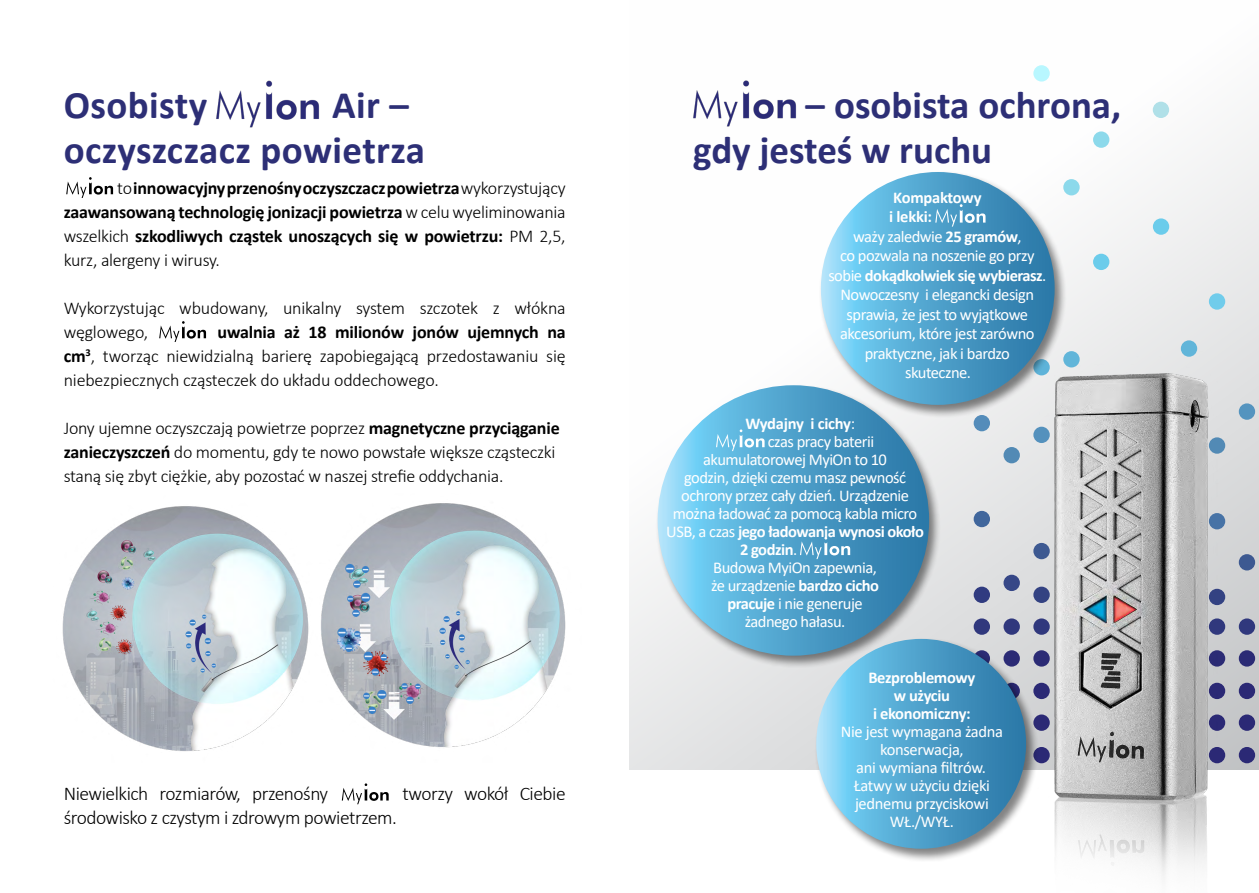
<style>
.page{position:relative;width:1259px;height:893px;background:#fff}
.page>*{position:absolute;margin:0;border:0;box-sizing:border-box;transform-origin:0 0}
.t1{font:700 39px/45px "Calibri";color:#2d2f76}
.t2{font:300 19.5px "Calibri";letter-spacing:-.025em;color:#000}
.t3{font:300 18px/24px "Calibri";letter-spacing:-.015em;color:#000}
.t4{font:700 18px/24px "Calibri";letter-spacing:-.01em;color:#000;text-align:justify}
.t5{font:16.5px/18px "Calibri";letter-spacing:-.03em;color:#fff;text-align:center}
.t6{font:700 16.5px/18px "Calibri";letter-spacing:-.03em;color:#fff;text-align:center}
.s1{font-weight:300}
.s2{font-weight:700}
.s3{font-weight:400}
</style>
<div class="page">
<svg style="left:629px;top:65px;width:630px;height:705px"></svg>
<div style="left:1238px;top:714px;width:17px;height:17px;background:#2b2975;border-radius:50%"></div>
<div style="left:1238px;top:747px;width:17px;height:16px;background:#2b2975;border-radius:50%"></div>
<div style="left:1238px;top:683px;width:17px;height:16px;background:#2b2975;border-radius:50%"></div>
<div style="left:1238px;top:650px;width:17px;height:17px;background:#2b2b75;border-radius:50%"></div>
<div style="left:973px;top:618px;width:17px;height:17px;background:#30387d;border-radius:50%"></div>
<div style="left:1003px;top:618px;width:17px;height:17px;background:#30387d;border-radius:50%"></div>
<svg style="left:1033px;top:618px;width:16px;height:17px"></svg>
<div style="left:1180px;top:340px;width:17px;height:17px;background:#61b5d9;border-radius:50%"></div>
<div style="left:1033px;top:65px;width:16px;height:17px;background:#b8f7ff;border-radius:50%"></div>
<div style="left:1152px;top:102px;width:17px;height:16px;background:#b0e0e8;border-radius:50%"></div>
<div style="left:1208px;top:293px;width:17px;height:17px;background:#70cceb;border-radius:50%"></div>
<div style="left:1238px;top:618px;width:17px;height:17px;background:#30387d;border-radius:50%"></div>
<div style="left:1238px;top:403px;width:17px;height:17px;background:#5494bf;border-radius:50%"></div>
<div style="left:1238px;top:554px;width:17px;height:16px;background:#3d5991;border-radius:50%"></div>
<div style="left:973px;top:587px;width:17px;height:16px;background:#303b80;border-radius:50%"></div>
<div style="left:1003px;top:575px;width:17px;height:16px;background:#364787;border-radius:50%"></div>
<svg style="left:1033px;top:543px;width:16px;height:16px"></svg>
<div style="left:973px;top:511px;width:17px;height:16px;background:#40669c;border-radius:50%"></div>
<div style="left:1003px;top:447px;width:17px;height:16px;background:#528ab5;border-radius:50%"></div>
<div style="left:973px;top:415px;width:17px;height:16px;background:#548cba;border-radius:50%"></div>
<svg style="left:1033px;top:427px;width:16px;height:16px"></svg>
<div style="left:1093px;top:254px;width:16px;height:16px;background:#6bcceb;border-radius:50%"></div>
<div style="left:1093px;top:131px;width:16px;height:17px;background:#8cd9eb;border-radius:50%"></div>
<div style="left:1153px;top:218px;width:16px;height:17px;background:#6bcceb;border-radius:50%"></div>
<div style="left:1063px;top:179px;width:16px;height:16px;background:#8cd9eb;border-radius:50%"></div>
<svg style="left:1033px;top:587px;width:16px;height:16px"></svg>
<svg style="left:66px;top:177px;width:47px;height:21px"></svg>
<svg style="left:159px;top:321px;width:47px;height:21px"></svg>
<img style="left:62px;top:506px;width:247px;height:245px">
<img style="left:321px;top:503px;width:245px;height:245px">
<svg style="left:342px;top:783px;width:47px;height:21px"></svg>
<img style="left:692px;top:65px;width:107px;height:65px">
<div style="left:818px;top:171px;width:249px;height:248px;background:#000;opacity:.49"></div>
<svg style="left:821px;top:172px;width:233px;height:233px;background:#52a4ce"></svg>
<svg style="left:935px;top:204px;width:50px;height:23px"></svg>
<div style="left:655px;top:383px;width:287px;height:287px;background:#000;opacity:.49"></div>
<svg style="left:657px;top:385px;width:272px;height:271px;background:#6fb1d2"></svg>
<svg style="left:716px;top:429px;width:48px;height:22px"></svg>
<svg style="left:800px;top:537px;width:50px;height:22px"></svg>
<div style="left:813px;top:638px;width:226px;height:224px;background:#000;opacity:.49"></div>
<svg style="left:816px;top:639px;width:210px;height:210px;background:#53a4ce"></svg>
<img style="left:1035px;top:352px;width:192px;height:526px">
<img style="left:216px;top:80px;width:104px;height:48px">
<h1 class="t1" style="left:64px;top:82px;width:363px">Osobisty Myion Air – oczyszczacz powietrza</h1>
<p class="t4" style="left:64px;top:176px;width:503px;text-indent:54px"><span class="s1">to</span> innowacyjny przenośny oczyszczacz powietrza <span class="s1">wykorzystujący </span>zaawansowaną technologię jonizacji powietrza <span class="s1">w celu wyeliminowania wszelkich</span> szkodliwych cząstek unoszących się w powietrzu: <span class="s1">PM 2,5, kurz, alergeny i wirusy.</span></p>
<p class="t3" style="left:64px;top:296px;width:503px">Wykorzystując wbudowany, unikalny system szczotek z włókna węglowego,</p>
<p class="t3" style="left:64px;top:320px;width:503px;text-align:justify;text-indent:154px"><span class="s2">uwalnia aż 18 milionów jonów ujemnych na cm</span><sup>3</sup>, tworząc niewidzialną barierę zapobiegającą przedostawaniu się niebezpiecznych cząsteczek do układu oddechowego.</p>
<p class="t3" style="left:64px;top:416px;width:497px">Jony ujemne oczyszczają powietrze poprzez <span class="s2">magnetyczne przyciąganie zanieczyszczeń</span> do momentu, gdy te nowo powstałe większe cząsteczki staną się zbyt ciężkie, aby pozostać w naszej strefie oddychania.</p>
<p class="t2" style="left:64px;top:781px;width:266px">Niewielkich rozmiarów, przenośny</p>
<p class="t2" style="left:402px;top:781px;width:165px">tworzy wokół Ciebie</p>
<p class="t2" style="left:64px;top:805px;width:335px">środowisko z czystym i zdrowym powietrzem.</p>
<h1 class="t1" style="left:693px;top:82px;width:429px;text-indent:112px">– osobista ochrona, gdy jesteś w ruchu</h1>
<p class="t6" style="left:893px;top:188px;width:90px">Kompaktowy</p>
<p class="t6" style="left:889px;top:207px;width:44px">i lekki:</p>
<p class="t5" style="left:853px;top:227px;width:170px">waży zaledwie <span class="s2">25 gramów</span>,</p>
<p class="t5" style="left:840px;top:246px;width:196px">co pozwala na noszenie go przy</p>
<p class="t6" style="left:828px;top:266px;width:220px"><span class="s3">sobie</span> dokądkolwiek się wybierasz<span class="s3">.</span></p>
<p class="t5" style="left:840px;top:285px;width:195px">Nowoczesny i elegancki design</p>
<p class="t5" style="left:846px;top:305px;width:183px">sprawia, że jest to wyjątkowe</p>
<p class="t5" style="left:840px;top:324px;width:196px">akcesorium, które jest zarówno</p>
<p class="t5" style="left:864px;top:344px;width:147px">praktyczne, jak i bardzo</p>
<p class="t5" style="left:905px;top:363px;width:68px">skuteczne.</p>
<p class="t6" style="left:745px;top:414px;width:111px">Wydajny i cichy<span class="s3">:</span></p>
<p class="t5" style="left:768px;top:432px;width:108px">czas pracy baterii</p>
<p class="t5" style="left:703px;top:450px;width:185px">akumulatorowej MyiOn to 10</p>
<p class="t5" style="left:684px;top:468px;width:224px">godzin, dzięki czemu masz pewność</p>
<p class="t5" style="left:681px;top:486px;width:229px">ochrony przez cały dzień. Urządzenie</p>
<p class="t5" style="left:673px;top:504px;width:246px">można ładować za pomocą kabla micro</p>
<p class="t6" style="left:666px;top:522px;width:259px"><span class="s3">USB, a czas</span> jego ładowania wynosi około</p>
<p class="t6" style="left:740px;top:540px;width:59px">2 godzin<span class="s3">.</span></p>
<p class="t5" style="left:713px;top:558px;width:165px">Budowa MyiOn zapewnia,</p>
<p class="t5" style="left:711px;top:576px;width:169px">że urządzenie <span class="s2">bardzo cicho</span></p>
<p class="t5" style="left:727px;top:594px;width:137px"><span class="s2">pracuje</span> i nie generuje</p>
<p class="t5" style="left:745px;top:612px;width:102px">żadnego hałasu.</p>
<p class="t6" style="left:868px;top:668px;width:109px">Bezproblemowy w użyciu<br>i ekonomiczny:</p>
<p class="t5" style="left:840px;top:722px;width:164px">Nie jest wymagana żadna konserwacja,<br>ani wymiana filtrów.<br>Łatwy w użyciu dzięki jednemu przyciskowi<br>WŁ./WYŁ.</p>
</div>
